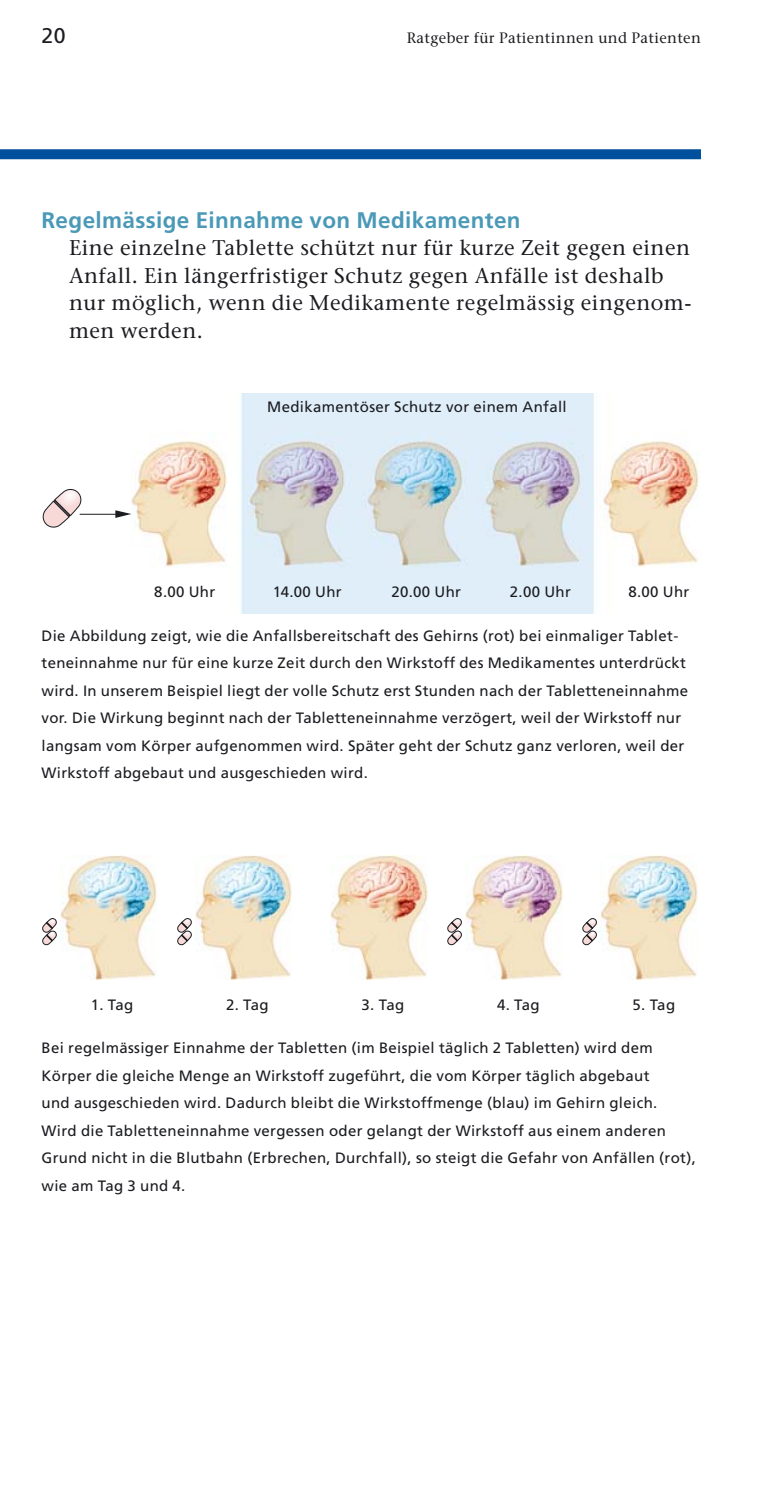
<style>
.page{position:relative;width:780px;height:1489px;background:#fff}
.page>*{position:absolute;margin:0;border:0;box-sizing:border-box;transform-origin:0 0}
.t1{font:700 22.5px "Frutiger";letter-spacing:.015em;color:#4a99b7}
.t2{font:21.25px/27.5px "Stone Serif";letter-spacing:.025em;color:#1b1c20}
.t3{font:21.25px "Frutiger";color:#1b1c20}
.t4{font:15px/27.5px "Frutiger";letter-spacing:.02em;color:#1b1c20}
.t5{font:15px "Stone Serif";letter-spacing:.025em;color:#1b1c20}
</style>
<div class="page">
<img style="left:131px;top:394px;width:569px;height:219px">
<svg style="left:42px;top:489px;width:40px;height:39px"></svg>
<img style="left:601px;top:855px;width:97px;height:124px">
<img style="left:466px;top:855px;width:97px;height:124px">
<img style="left:330px;top:855px;width:98px;height:124px">
<svg style="left:42px;top:918px;width:15px;height:27px"></svg>
<img style="left:60px;top:855px;width:97px;height:124px">
<img style="left:195px;top:855px;width:97px;height:124px">
<svg style="left:177px;top:918px;width:15px;height:27px"></svg>
<svg style="left:447px;top:918px;width:15px;height:27px"></svg>
<svg style="left:582px;top:918px;width:14px;height:27px"></svg>
<div style="left:0;top:149px;width:701px;height:10px;background:#00509e"></div>
<svg style="left:115px;top:510px;width:16px;height:8px"></svg>
<hr style="left:80px;top:514px;width:39px;height:1px;background:#1b1c20">
<h2 class="t3" style="left:42px;top:27px;width:26px">20</h2>
<p class="t5" style="left:407px;top:32px;width:295px">Ratgeber für Patientinnen und Patienten</p>
<h1 class="t1" style="left:42px;top:211px;width:480px">Regelmässige Einnahme von Medikamenten</h1>
<h2 class="t2" style="left:69px;top:236px;width:624px">Eine einzelne Tablette schützt nur für kurze Zeit gegen einen Anfall. Ein längerfristiger Schutz gegen Anfälle ist deshalb nur möglich, wenn die Medikamente regelmässig eingenom&shy;men werden.</h2>
<p class="t4" style="left:267px;top:394px;width:301px">Medikamentöser Schutz vor einem Anfall</p>
<p class="t4" style="left:154px;top:579px;width:62px">8.00 Uhr</p>
<p class="t4" style="left:628px;top:579px;width:62px">8.00 Uhr</p>
<p class="t4" style="left:273px;top:579px;width:70px">14.00 Uhr</p>
<p class="t4" style="left:391px;top:579px;width:71px">20.00 Uhr</p>
<p class="t4" style="left:510px;top:579px;width:62px">2.00 Uhr</p>
<p class="t4" style="left:42px;top:623px;width:648px">Die Abbildung zeigt, wie die Anfallsbereitschaft des Gehirns (rot) bei einmaliger Tablet&shy;teneinnahme nur für eine kurze Zeit durch den Wirkstoff des Medikamentes unterdrückt wird. In unserem Beispiel liegt der volle Schutz erst Stunden nach der Tabletteneinnahme vor. Die Wirkung beginnt nach der Tabletteneinnahme verzögert, weil der Wirkstoff nur langsam vom Körper aufgenommen wird. Später geht der Schutz ganz verloren, weil der Wirkstoff abgebaut und ausgeschieden wird.</p>
<p class="t4" style="left:91px;top:991px;width:44px">1. Tag</p>
<p class="t4" style="left:226px;top:991px;width:44px">2. Tag</p>
<p class="t4" style="left:361px;top:991px;width:44px">3. Tag</p>
<p class="t4" style="left:497px;top:991px;width:44px">4. Tag</p>
<p class="t4" style="left:632px;top:991px;width:44px">5. Tag</p>
<p class="t4" style="left:42px;top:1035px;width:656px">Bei regelmässiger Einnahme der Tabletten (im Beispiel täglich 2 Tabletten) wird dem Körper die gleiche Menge an Wirkstoff zugeführt, die vom Körper täglich abgebaut<br>und ausgeschieden wird. Dadurch bleibt die Wirkstoffmenge (blau) im Gehirn gleich.<br>Wird die Tabletteneinnahme vergessen oder gelangt der Wirkstoff aus einem anderen Grund nicht in die Blutbahn (Erbrechen, Durchfall), so steigt die Gefahr von Anfällen (rot), wie am Tag 3 und 4.</p>
</div>
